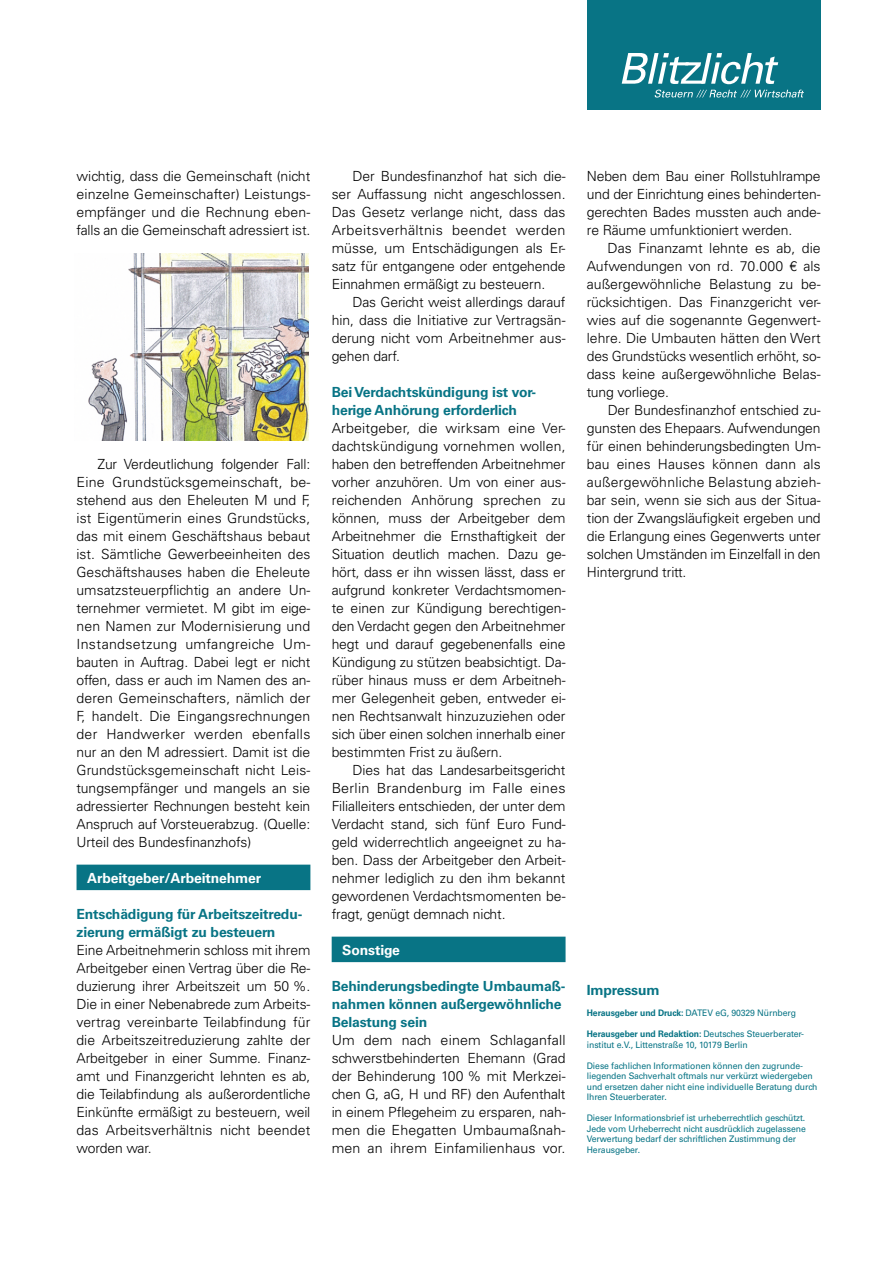
<style>
.page{position:relative;width:893px;height:1263px;background:#fff}
.page>*{position:absolute;margin:0;border:0;box-sizing:border-box;transform-origin:0 0}
.t1{font:300 13.95px/18px "Univers LT Std";letter-spacing:-.01em;color:#000}
.t2{font:300 13.95px "Univers LT Std";letter-spacing:.01em;color:#000}
.t3{font:300 13.95px "Univers LT Std";letter-spacing:.02em;color:#000}
.t4{font:700 13.95px "Univers LT Std";letter-spacing:-.01em;color:#087485}
.t5{font:700 13.95px "Univers LT Std";letter-spacing:-.01em;color:#fff}
.t6{font:9px/10.5px "Univers LT Std";letter-spacing:-.01em;color:#087485;scale:.96 1}
.s1{font-weight:700;color:#087485}
.s2{font-weight:700}
</style>
<div class="page">
<div style="left:587px;top:0;width:234px;height:110px;background:#087485"></div>
<svg style="left:622px;top:53px;width:156px;height:31px"></svg>
<svg style="left:655px;top:90px;width:149px;height:8px"></svg>
<div style="left:332px;top:937px;width:234px;height:25px;background:#087485"></div>
<div style="left:77px;top:865px;width:233px;height:25px;background:#087485"></div>
<img style="left:88px;top:253px;width:220px;height:187px">
<p class="t1" style="left:77px;top:167px;width:235px;text-align:justify">wichtig, dass die Gemeinschaft (nicht einzelne Gemeinschafter) Leistungs&shy;empfänger und die Rechnung eben&shy;falls an die Gemeinschaft adressiert ist.</p>
<p class="t1" style="left:77px;top:455px;width:235px;text-align:justify;text-indent:21px">Zur Verdeutlichung folgender Fall:<br>Eine Grundstücksgemeinschaft, be&shy;stehend aus den Eheleuten M und F, ist Eigentümerin eines Grundstücks, das mit einem Geschäftshaus bebaut ist. Sämtliche Gewerbeeinheiten des Geschäftshauses haben die Eheleute umsatzsteuerpflichtig an andere Un&shy;ternehmer vermietet. M gibt im eige&shy;nen Namen zur Modernisierung und Instandsetzung umfangreiche Um&shy;bauten in Auftrag. Dabei legt er nicht offen, dass er auch im Namen des an&shy;deren Gemeinschafters, nämlich der F, handelt. Die Eingangsrechnungen der Handwerker werden ebenfalls nur an den M adressiert. Damit ist die Grundstücksgemeinschaft nicht Leis&shy;tungsempfänger und mangels an sie adressierter Rechnungen besteht kein Anspruch auf Vorsteuerabzug. (Quelle:<br>Urteil des Bundesfinanzhofs)</p>
<p class="t5" style="left:87px;top:869px;width:176px">Arbeitgeber/Arbeitnehmer</p>
<p class="t1" style="left:77px;top:905px;width:235px"><span class="s1">Entschädigung für Arbeitszeitredu&shy;zierung ermäßigt zu besteuern<br></span>Eine Arbeitnehmerin schloss mit ihrem Arbeitgeber einen Vertrag über die Re&shy;duzierung ihrer Arbeitszeit um 50 %.<br>Die in einer Nebenabrede zum Arbeits&shy;vertrag vereinbarte Teilabfindung für die Arbeitszeitreduzierung zahlte der Arbeitgeber in einer Summe. Finanz&shy;amt und Finanzgericht lehnten es ab, die Teilabfindung als außerordentliche Einkünfte ermäßigt zu besteuern, weil das Arbeitsverhältnis nicht beendet worden war.</p>
<p class="t1" style="left:352px;top:167px;width:215px">Der Bundesfinanzhof hat sich die-</p>
<p class="t1" style="left:332px;top:185px;width:235px">ser Auffassung nicht angeschlossen.</p>
<p class="t1" style="left:332px;top:203px;width:235px">Das Gesetz verlange nicht, dass das</p>
<p class="t3" style="left:332px;top:221px;width:235px">Arbeitsverhältnis beendet werden</p>
<p class="t1" style="left:332px;top:239px;width:235px">müsse, um Entschädigungen als Er-</p>
<p class="t1" style="left:332px;top:257px;width:235px">satz für entgangene oder entgehende</p>
<p class="t1" style="left:332px;top:275px;width:215px">Einnahmen ermäßigt zu besteuern.</p>
<p class="t1" style="left:352px;top:293px;width:215px">Das Gericht weist allerdings darauf</p>
<p class="t1" style="left:332px;top:311px;width:235px">hin, dass die Initiative zur Vertragsän-</p>
<p class="t1" style="left:332px;top:329px;width:235px">derung nicht vom Arbeitnehmer aus-</p>
<p class="t1" style="left:332px;top:347px;width:70px">gehen darf.</p>
<p class="t4" style="left:332px;top:383px;width:206px">Bei Verdachtskündigung ist vor-</p>
<p class="t4" style="left:332px;top:401px;width:187px">herige Anhörung erforderlich</p>
<p class="t2" style="left:332px;top:419px;width:235px">Arbeitgeber, die wirksam eine Ver-</p>
<p class="t2" style="left:332px;top:437px;width:235px">dachtskündigung vornehmen wollen,</p>
<p class="t1" style="left:332px;top:455px;width:235px">haben den betreffenden Arbeitnehmer</p>
<p class="t1" style="left:332px;top:473px;width:235px">vorher anzuhören. Um von einer aus-</p>
<p class="t2" style="left:332px;top:491px;width:235px">reichenden Anhörung sprechen zu</p>
<p class="t1" style="left:332px;top:509px;width:235px">können, muss der Arbeitgeber dem</p>
<p class="t1" style="left:332px;top:527px;width:235px">Arbeitnehmer die Ernsthaftigkeit der</p>
<p class="t1" style="left:332px;top:545px;width:235px">Situation deutlich machen. Dazu ge-</p>
<p class="t1" style="left:332px;top:563px;width:235px">hört, dass er ihn wissen lässt, dass er</p>
<p class="t1" style="left:332px;top:581px;width:235px">aufgrund konkreter Verdachtsmomen-</p>
<p class="t1" style="left:332px;top:599px;width:235px">te einen zur Kündigung berechtigen-</p>
<p class="t1" style="left:332px;top:617px;width:235px">den Verdacht gegen den Arbeitnehmer</p>
<p class="t1" style="left:332px;top:635px;width:235px">hegt und darauf gegebenenfalls eine</p>
<p class="t1" style="left:332px;top:653px;width:235px">Kündigung zu stützen beabsichtigt. Da-</p>
<p class="t1" style="left:332px;top:671px;width:235px">rüber hinaus muss er dem Arbeitneh-</p>
<p class="t1" style="left:332px;top:689px;width:235px">mer Gelegenheit geben, entweder ei-</p>
<p class="t1" style="left:332px;top:707px;width:235px">nen Rechtsanwalt hinzuzuziehen oder</p>
<p class="t1" style="left:332px;top:725px;width:235px">sich über einen solchen innerhalb einer</p>
<p class="t1" style="left:332px;top:743px;width:172px">bestimmten Frist zu äußern.</p>
<p class="t1" style="left:352px;top:761px;width:215px">Dies hat das Landesarbeitsgericht</p>
<p class="t3" style="left:332px;top:779px;width:235px">Berlin Brandenburg im Falle eines</p>
<p class="t1" style="left:332px;top:797px;width:235px">Filialleiters entschieden, der unter dem</p>
<p class="t1" style="left:332px;top:815px;width:235px">Verdacht stand, sich fünf Euro Fund-</p>
<p class="t1" style="left:332px;top:833px;width:235px">geld widerrechtlich angeeignet zu ha-</p>
<p class="t1" style="left:332px;top:851px;width:235px">ben. Dass der Arbeitgeber den Arbeit-</p>
<p class="t1" style="left:332px;top:869px;width:235px">nehmer lediglich zu den ihm bekannt</p>
<p class="t1" style="left:332px;top:887px;width:235px">gewordenen Verdachtsmomenten be-</p>
<p class="t1" style="left:332px;top:905px;width:175px">fragt, genügt demnach nicht.</p>
<p class="t5" style="left:342px;top:941px;width:59px">Sonstige</p>
<p class="t1" style="left:332px;top:977px;width:235px"><span class="s1">Behinderungsbedingte Umbaumaß&shy;nahmen können außergewöhnliche<br>Belastung sein<br></span>Um dem nach einem Schlaganfall schwerstbehinderten Ehemann (Grad der Behinderung 100 % mit Merkzei&shy;chen G, aG, H und RF) den Aufenthalt in einem Pflegeheim zu ersparen, nah&shy;men die Ehegatten Umbaumaßnah&shy;men an ihrem Einfamilienhaus vor.</p>
<p class="t1" style="left:587px;top:167px;width:235px">Neben dem Bau einer Rollstuhlrampe</p>
<p class="t1" style="left:587px;top:185px;width:235px">und der Einrichtung eines behinderten-</p>
<p class="t1" style="left:587px;top:203px;width:235px">gerechten Bades mussten auch ande-</p>
<p class="t1" style="left:587px;top:221px;width:207px">re Räume umfunktioniert werden.</p>
<p class="t1" style="left:608px;top:239px;width:215px">Das Finanzamt lehnte es ab, die</p>
<p class="t1" style="left:587px;top:257px;width:235px">Aufwendungen von rd. 70.000 € als</p>
<p class="t1" style="left:587px;top:275px;width:235px">außergewöhnliche Belastung zu be-</p>
<p class="t1" style="left:587px;top:293px;width:235px">rücksichtigen. Das Finanzgericht ver-</p>
<p class="t1" style="left:587px;top:311px;width:235px">wies auf die sogenannte Gegenwert-</p>
<p class="t1" style="left:587px;top:329px;width:235px">lehre. Die Umbauten hätten den Wert</p>
<p class="t1" style="left:587px;top:347px;width:235px">des Grundstücks wesentlich erhöht, so -</p>
<p class="t1" style="left:587px;top:365px;width:235px">dass keine außergewöhnliche Belas-</p>
<p class="t1" style="left:587px;top:383px;width:84px">tung vorliege.</p>
<p class="t1" style="left:608px;top:401px;width:215px">Der Bundesfinanzhof entschied zu -</p>
<p class="t1" style="left:587px;top:419px;width:235px">gunsten des Ehepaars. Aufwendungen</p>
<p class="t1" style="left:587px;top:437px;width:235px">für einen behinderungsbedingten Um-</p>
<p class="t2" style="left:587px;top:455px;width:235px">bau eines Hauses können dann als</p>
<p class="t3" style="left:587px;top:473px;width:235px">außergewöhnliche Belastung abzieh-</p>
<p class="t1" style="left:587px;top:491px;width:235px">bar sein, wenn sie sich aus der Situa-</p>
<p class="t1" style="left:587px;top:509px;width:235px">tion der Zwangsläufigkeit ergeben und</p>
<p class="t1" style="left:587px;top:527px;width:235px">die Erlangung eines Gegenwerts unter</p>
<p class="t1" style="left:587px;top:545px;width:235px">solchen Umständen im Einzelfall in den</p>
<p class="t1" style="left:587px;top:563px;width:101px">Hintergrund tritt.</p>
<p class="t4" style="left:587px;top:982px;width:74px">Impressum</p>
<p class="t6" style="left:587px;top:1008px;width:219px"><span class="s2">Herausgeber und Druck:</span> DATEV eG, 90329 Nürnberg</p>
<p class="t6" style="left:587px;top:1029px;width:228px"><span class="s2">Herausgeber und Redaktion:</span> Deutsches Steuerberater&shy;institut e.V., Littenstraße 10, 10179 Berlin</p>
<p class="t6" style="left:587px;top:1060px;width:242px">Diese fachlichen Informationen können den zugrunde&shy;liegenden Sachverhalt oftmals nur verkürzt wiedergeben und ersetzen daher nicht eine individuelle Beratung durch Ihren Steuerberater.</p>
<p class="t6" style="left:587px;top:1113px;width:230px">Dieser Informationsbrief ist urheberrechtlich geschützt.<br>Jede vom Urheberrecht nicht ausdrücklich zugelassene Verwertung bedarf der schriftlichen Zustimmung der Herausgeber.</p>
</div>
